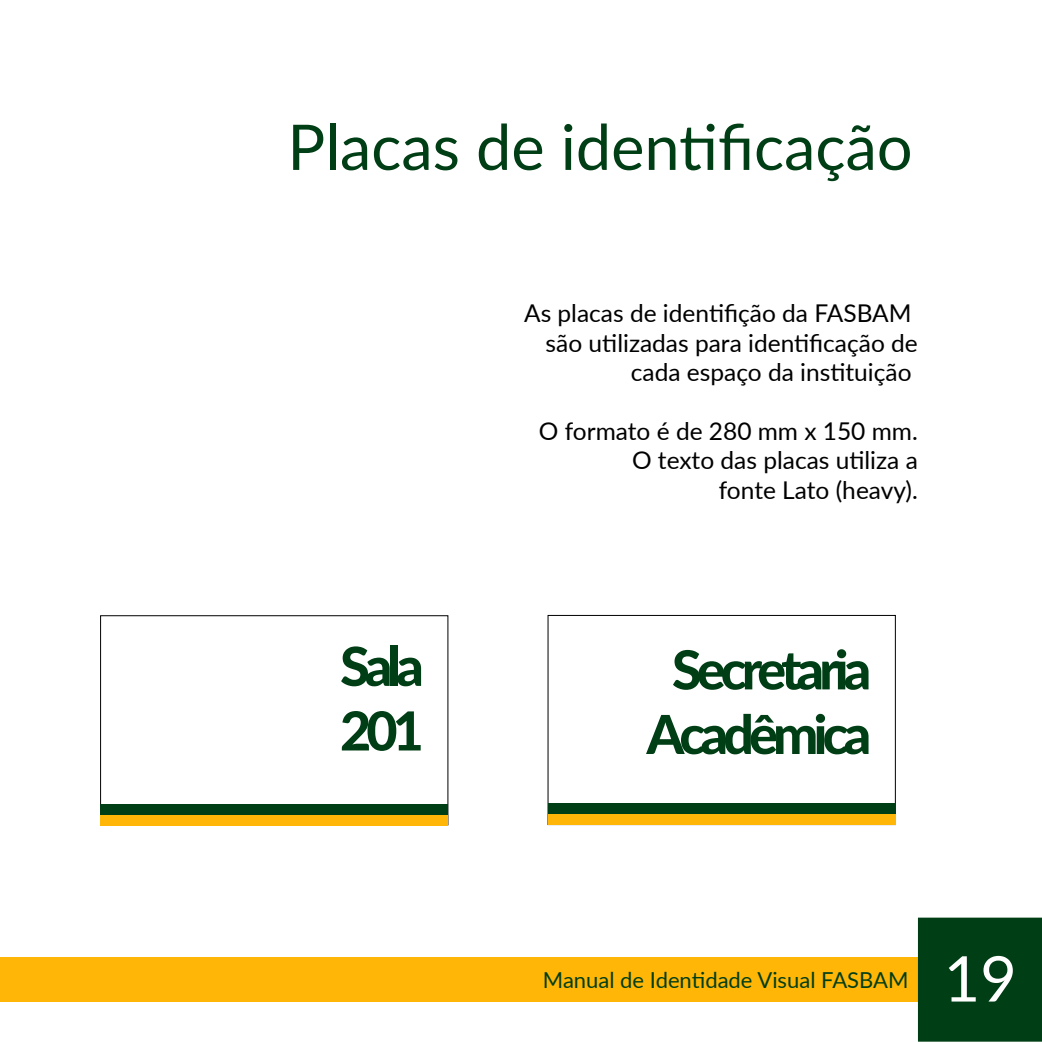
<style>
.page{position:relative;width:1042px;height:1042px;background:#fff}
.page>*{position:absolute;margin:0;border:0;box-sizing:border-box;transform-origin:0 0}
.t1{font:63px "Lato";color:#003e15}
.t2{font:63px "Lato";color:#fff}
.t3{font:800 53.73px/64.6px "Lato";letter-spacing:-.09em;color:#003e15}
.t4{font:24.5px/29.4px "Lato";color:#000;text-align:right}
.t5{font:22.05px "Lato";color:#003e15}
</style>
<div class="page">
<div style="left:0;top:958px;width:918px;height:43px;background:#ffb606"></div>
<div style="left:918px;top:917px;width:124px;height:124px;background:#003e15"></div>
<div style="left:100px;top:615px;width:348px;height:210px;border:1px solid #000"></div>
<div style="left:101px;top:814px;width:347px;height:11px;background:#ffb606"></div>
<div style="left:101px;top:804px;width:347px;height:10px;background:#003e15"></div>
<div style="left:548px;top:814px;width:347px;height:11px;background:#ffb606"></div>
<div style="left:548px;top:803px;width:347px;height:11px;background:#003e15"></div>
<h1 class="t1" style="left:287px;top:102px;width:626px">Placas de identificação</h1>
<p class="t4" style="left:524px;top:298px;width:395px">As placas de identifição da FASBAM são utilizadas para identificação de cada espaço da instituição</p>
<p class="t4" style="left:539px;top:415px;width:380px">O formato é de 280 mm x 150 mm.<br>O texto das placas utiliza a<br>fonte Lato (heavy).</p>
<h2 class="t3" style="left:340px;top:632px;width:85px">Sala<br>201</h2>
<h2 class="t3" style="left:646px;top:635px;width:226px;text-align:center">Secretaria<br>Acadêmica</h2>
<p class="t5" style="left:543px;top:963px;width:367px">Manual de Identidade Visual FASBAM</p>
<h1 class="t2" style="left:943px;top:933px;width:75px">19</h1>
</div>
